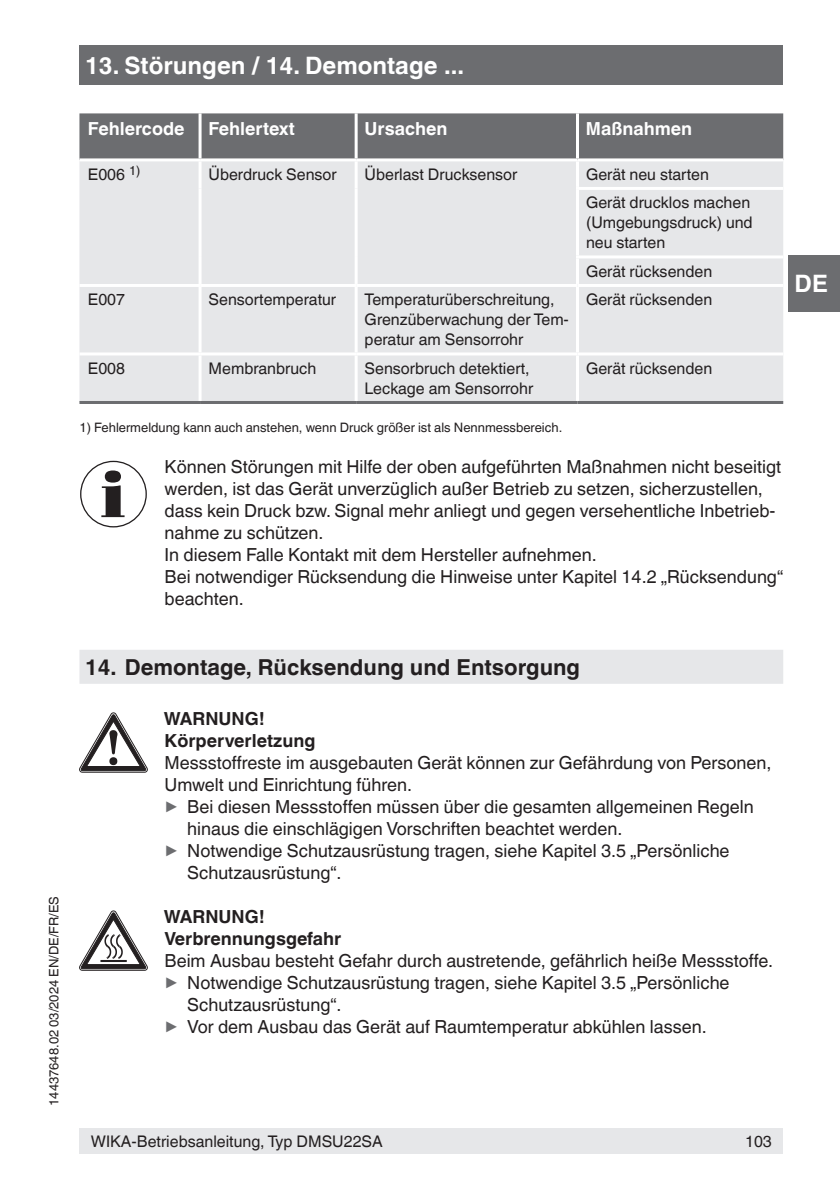
<style>
.page{position:relative;width:840px;height:1191px;background:#fff}
.page>*{position:absolute;margin:0;border:0;box-sizing:border-box;transform-origin:0 0}
.t1{font:700 24px "Helvetica World";color:#fff}
.t2{font:700 22px "Helvetica World";color:#231f20}
.t3{font:18px/22px "Helvetica World";color:#231f20}
.t4{font:700 18px/22px "Helvetica World";color:#231f20}
.t5{font:700 18px "Helvetica World";color:#fff}
.t6{font:16px/20px "Helvetica World";color:#231f20}
.t7{font:13px "Helvetica World";color:#231f20}
.s1{font-size:17.8px;color:#6c6d70}
</style>
<div class="page">
<div style="left:79px;top:1128px;width:703px;height:26px;background:#e6e7e9"></div>
<div style="left:79px;top:45px;width:703px;height:40px;background:#6c6d70"></div>
<div style="left:788px;top:255px;width:51px;height:57px;background:#6c6d70"></div>
<div style="left:79px;top:650px;width:703px;height:34px;background:#e6e7e9"></div>
<div style="left:79px;top:113px;width:703px;height:45px;background:#6c6d70"></div>
<div style="left:79px;top:161px;width:703px;height:240px;background:#e6e7e9"></div>
<hr style="left:198px;top:113px;width:3px;height:45px;background:#fff">
<hr style="left:354px;top:113px;width:3px;height:45px;background:#fff">
<hr style="left:575px;top:113px;width:3px;height:45px;background:#fff">
<hr style="left:198px;top:161px;width:3px;height:27px;background:#fff">
<hr style="left:354px;top:161px;width:3px;height:27px;background:#fff">
<hr style="left:575px;top:161px;width:3px;height:26px;background:#fff">
<hr style="left:198px;top:188px;width:3px;height:69px;background:#fff">
<hr style="left:354px;top:188px;width:3px;height:69px;background:#fff">
<hr style="left:575px;top:187px;width:207px;height:3px;background:#fff">
<hr style="left:575px;top:190px;width:3px;height:65px;background:#fff">
<hr style="left:198px;top:257px;width:3px;height:27px;background:#fff">
<hr style="left:354px;top:257px;width:3px;height:27px;background:#fff">
<hr style="left:575px;top:255px;width:207px;height:3px;background:#fff">
<hr style="left:575px;top:258px;width:3px;height:26px;background:#fff">
<hr style="left:79px;top:284px;width:121px;height:3px;background:#fff">
<hr style="left:200px;top:284px;width:156px;height:3px;background:#fff">
<hr style="left:198px;top:287px;width:3px;height:65px;background:#fff">
<hr style="left:356px;top:284px;width:221px;height:3px;background:#fff">
<hr style="left:354px;top:287px;width:3px;height:65px;background:#fff">
<hr style="left:577px;top:284px;width:205px;height:3px;background:#fff">
<hr style="left:575px;top:287px;width:3px;height:65px;background:#fff">
<hr style="left:198px;top:355px;width:3px;height:46px;background:#fff">
<hr style="left:354px;top:355px;width:3px;height:46px;background:#fff">
<hr style="left:575px;top:355px;width:3px;height:46px;background:#fff">
<hr style="left:79px;top:352px;width:121px;height:3px;background:#fff">
<hr style="left:200px;top:352px;width:156px;height:3px;background:#fff">
<hr style="left:356px;top:352px;width:221px;height:3px;background:#fff">
<hr style="left:577px;top:352px;width:205px;height:3px;background:#fff">
<hr style="left:79px;top:401px;width:121px;height:3px;background:#6c6d70">
<hr style="left:200px;top:401px;width:156px;height:3px;background:#6c6d70">
<hr style="left:356px;top:401px;width:221px;height:3px;background:#6c6d70">
<hr style="left:577px;top:401px;width:205px;height:3px;background:#6c6d70">
<svg style="left:101px;top:470px;width:23px;height:47px"></svg>
<div style="left:80px;top:461px;width:67px;height:66px;border:1px solid #231f20;border-radius:50%"></div>
<svg style="left:79px;top:712px;width:68px;height:60px"></svg>
<svg style="left:79px;top:910px;width:68px;height:60px"></svg>
<p class="t7" style="left:46px;top:1106px;width:211px;rotate:-90deg">14437648.02 03/2024 EN/DE/FR/ES</p>
<h1 class="t1" style="left:85px;top:51px;width:380px">13. Störungen / 14. Demontage ...</h1>
<p class="t5" style="left:88px;top:118px;width:98px">Fehlercode</p>
<p class="t5" style="left:208px;top:118px;width:88px">Fehlertext</p>
<p class="t5" style="left:364px;top:118px;width:84px">Ursachen</p>
<p class="t5" style="left:585px;top:118px;width:108px">Maßnahmen</p>
<p class="t6" style="left:88px;top:164px;width:54px">E006 <sup>1)</sup></p>
<p class="t6" style="left:208px;top:164px;width:130px">Überdruck Sensor</p>
<p class="t6" style="left:364px;top:164px;width:154px">Überlast Drucksensor</p>
<p class="t6" style="left:585px;top:160px;width:166px;line-height:28.4px">Gerät neu starten<br>Gerät drucklos machen</p>
<p class="t6" style="left:585px;top:213px;width:168px">(Umgebungsdruck) und neu starten</p>
<p class="t6" style="left:585px;top:261px;width:128px">Gerät rücksenden</p>
<p class="t6" style="left:88px;top:290px;width:39px">E007</p>
<p class="t6" style="left:208px;top:290px;width:129px">Sensortemperatur</p>
<p class="t6" style="left:364px;top:290px;width:206px">Temperaturüberschreitung,<br>Grenzüberwachung der Tem&shy;peratur am Sensorrohr</p>
<p class="t6" style="left:585px;top:290px;width:128px">Gerät rücksenden</p>
<p class="t6" style="left:88px;top:358px;width:39px">E008</p>
<p class="t6" style="left:208px;top:358px;width:109px">Membranbruch</p>
<p class="t6" style="left:364px;top:358px;width:170px">Sensorbruch detektiert,<br>Leckage am Sensorrohr</p>
<p class="t6" style="left:585px;top:358px;width:128px">Gerät rücksenden</p>
<p class="t7" style="left:79px;top:420px;width:484px">1) Fehlermeldung kann auch anstehen, wenn Druck größer ist als Nennmessbereich.</p>
<p class="t3" style="left:164px;top:456px;width:619px">Können Störungen mit Hilfe der oben aufgeführten Maßnahmen nicht beseitigt werden, ist das Gerät unverzüglich außer Betrieb zu setzen, sicherzustellen, dass kein Druck bzw. Signal mehr anliegt und gegen versehentliche Inbetrieb&shy;nahme zu schützen.<br>In diesem Falle Kontakt mit dem Hersteller aufnehmen.<br>Bei notwendiger Rücksendung die Hinweise unter Kapitel 14.2 „Rücksendung“ beachten.</p>
<h1 class="t1" style="left:794px;top:270px;width:35px">DE</h1>
<p class="t2" style="left:85px;top:655px;width:496px">14. Demontage, Rücksendung und Entsorgung</p>
<p class="t4" style="left:164px;top:708px;width:153px">WARNUNG!<br>Körperverletzung</p>
<p class="t3" style="left:164px;top:752px;width:608px">Messstoffreste im ausgebauten Gerät können zur Gefährdung von Personen,</p>
<p class="t3" style="left:164px;top:774px;width:249px">Umwelt und Einrichtung führen.</p>
<p class="t3" style="left:164px;top:796px;width:590px"><span class="s1">▶</span> Bei diesen Messstoffen müssen über die gesamten allgemeinen Regeln</p>
<p class="t3" style="left:187px;top:818px;width:436px">hinaus die einschlägigen Vorschriften beachtet werden.</p>
<p class="t3" style="left:164px;top:840px;width:566px"><span class="s1">▶</span> Notwendige Schutzausrüstung tragen, siehe Kapitel 3.5 „Persönliche</p>
<p class="t3" style="left:187px;top:862px;width:155px">Schutzausrüstung“.</p>
<p class="t4" style="left:164px;top:906px;width:179px">WARNUNG!<br>Verbrennungsgefahr</p>
<p class="t3" style="left:164px;top:950px;width:609px">Beim Ausbau besteht Gefahr durch austretende, gefährlich heiße Messstoffe.</p>
<p class="t3" style="left:164px;top:972px;width:566px"><span class="s1">▶</span> Notwendige Schutzausrüstung tragen, siehe Kapitel 3.5 „Persönliche</p>
<p class="t3" style="left:187px;top:994px;width:155px">Schutzausrüstung“.</p>
<p class="t3" style="left:164px;top:1016px;width:543px"><span class="s1">▶</span> Vor dem Ausbau das Gerät auf Raumtemperatur abkühlen lassen.</p>
<p class="t6" style="left:91px;top:1131px;width:293px">WIKA-Betriebsanleitung, Typ DMSU22SA</p>
<p class="t6" style="left:744px;top:1131px;width:28px">103</p>
</div>
